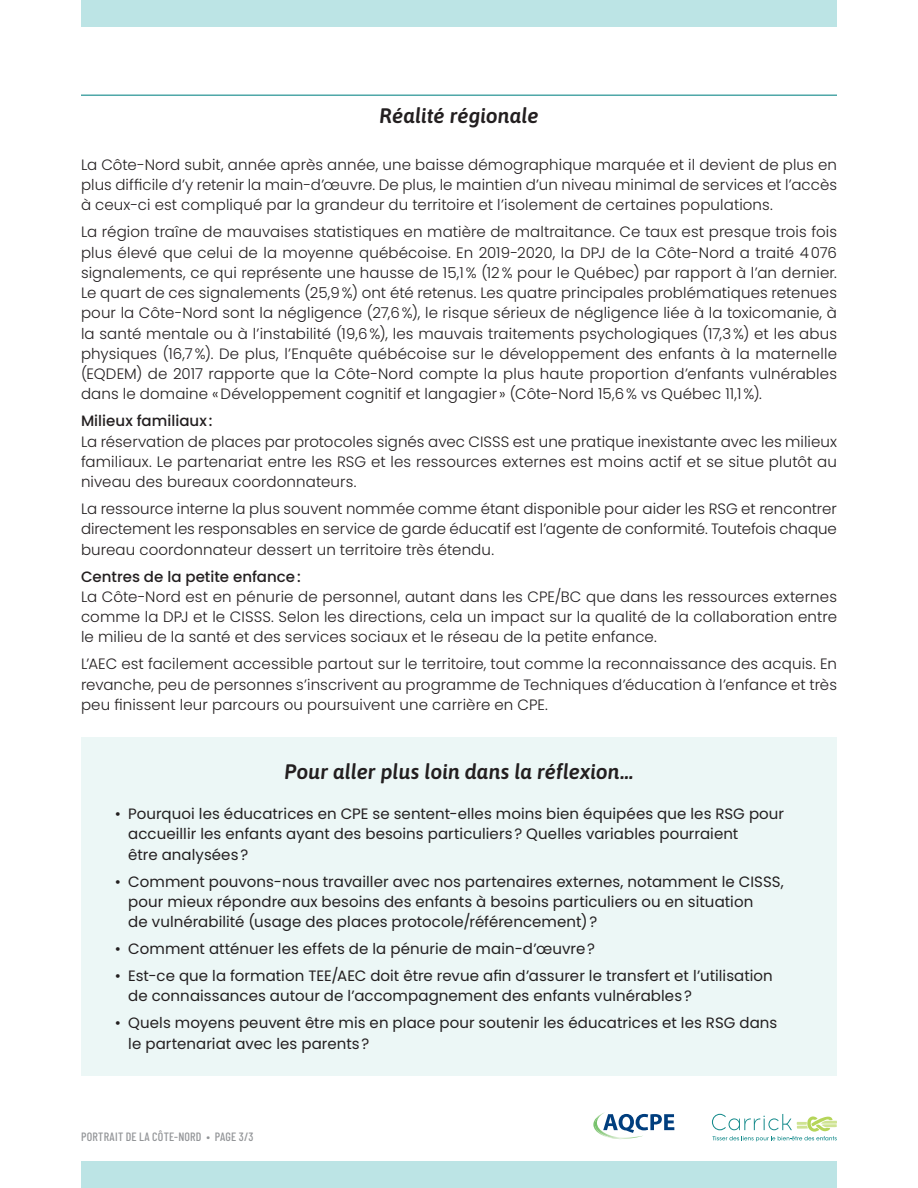
<style>
.page{position:relative;width:918px;height:1188px;background:#fff}
.page>*{position:absolute;margin:0;border:0;box-sizing:border-box;transform-origin:0 0}
.Sous-titre_centré{font:italic 600 21px "Asap";color:#231f20}
.Sous-titre_centré_li{font:italic 600 21px "Asap";color:#231f20}
.Texte_courant_justif{font:300 15px/20.2px "Poppins";letter-spacing:.01em;color:#231f20;text-align:justify}
.t1{font:15px/20.2px "Poppins";letter-spacing:.005em;color:#231f20}
.Texte_courant_justif-2{font:500 15px "Poppins";color:#231f20}
.t2{font:500 12px "Barlow Condensed";letter-spacing:.02em;color:#939598}
</style>
<div class="page">
<div style="left:81px;top:1161px;width:756px;height:27px;background:#bce4e5"></div>
<div style="left:81px;top:0;width:756px;height:27px;background:#bce4e5"></div>
<svg style="left:712px;top:1114px;width:125px;height:27px"></svg>
<svg style="left:593px;top:1112px;width:81px;height:27px"></svg>
<hr style="left:81px;top:95px;width:756px;height:1px;background:#148a8b">
<div style="left:81px;top:737px;width:756px;height:339px;background:#ecf7f6"></div>
<p class="Sous-titre_centré_li" style="left:379px;top:101px;width:161px">Réalité régionale</p>
<p class="Texte_courant_justif" style="left:81px;top:155px;width:758px">La Côte-Nord subit, année après année, une baisse démographique marquée et il devient de plus en plus difficile d’y retenir la main-d’œuvre. De plus, le maintien d’un niveau minimal de services et l’accès à ceux-ci est compliqué par la grandeur du territoire et l’isolement de certaines populations.</p>
<p class="Texte_courant_justif" style="left:81px;top:222px;width:758px">La région traîne de mauvaises statistiques en matière de maltraitance. Ce taux est presque trois fois plus élevé que celui de la moyenne québécoise. En 2019-2020, la DPJ de la Côte-Nord a traité 4076 signalements, ce qui représente une hausse de 15,1% (12% pour le Québec) par rapport à l’an dernier.<br>Le quart de ces signalements (25,9%) ont été retenus. Les quatre principales problématiques retenues pour la Côte-Nord sont la négligence (27,6%), le risque sérieux de négligence liée à la toxicomanie, à la santé mentale ou à l’instabilité (19,6%), les mauvais traitements psychologiques (17,3%) et les abus physiques (16,7%). De plus, l’Enquête québécoise sur le développement des enfants à la maternelle (EQDEM) de 2017 rapporte que la Côte-Nord compte la plus haute proportion d’enfants vulnérables dans le domaine «Développement cognitif et langagier » (Côte-Nord 15,6% vs Québec 11,1%).</p>
<p class="Texte_courant_justif-2" style="left:81px;top:413px;width:133px">Milieux familiaux :</p>
<p class="Texte_courant_justif" style="left:81px;top:431px;width:758px">La réservation de places par protocoles signés avec CISSS est une pratique inexistante avec les milieux familiaux. Le partenariat entre les RSG et les ressources externes est moins actif et se situe plutôt au niveau des bureaux coordonnateurs.</p>
<p class="Texte_courant_justif" style="left:81px;top:499px;width:757px">La ressource interne la plus souvent nommée comme étant disponible pour aider les RSG et rencontrer directement les responsables en service de garde éducatif est l’agente de conformité. Toutefois chaque bureau coordonnateur dessert un territoire très étendu.</p>
<p class="Texte_courant_justif-2" style="left:81px;top:568px;width:221px">Centres de la petite enfance:</p>
<p class="Texte_courant_justif" style="left:81px;top:587px;width:757px">La Côte-Nord est en pénurie de personnel, autant dans les CPE/BC que dans les ressources externes comme la DPJ et le CISSS. Selon les directions, cela un impact sur la qualité de la collaboration entre le milieu de la santé et des services sociaux et le réseau de la petite enfance.</p>
<p class="Texte_courant_justif" style="left:81px;top:654px;width:758px">L’AEC est facilement accessible partout sur le territoire, tout comme la reconnaissance des acquis. En revanche, peu de personnes s’inscrivent au programme de Techniques d’éducation à l’enfance et très peu finissent leur parcours ou poursuivent une carrière en CPE.</p>
<p class="Sous-titre_centré" style="left:285px;top:757px;width:350px">Pour aller plus loin dans la réflexion…</p>
<p class="t1" style="left:128px;top:804px;width:657px;text-indent:-14px">• Pourquoi les éducatrices en CPE se sentent-elles moins bien équipées que les RSG pour accueillir les enfants ayant des besoins particuliers? Quelles variables pourraient<br>être analysées?</p>
<p class="t1" style="left:128px;top:871px;width:657px;text-indent:-14px">• Comment pouvons-nous travailler avec nos partenaires externes, notamment le CISSS, pour mieux répondre aux besoins des enfants à besoins particuliers ou en situation<br>de vulnérabilité (usage des places protocole/référencement)?</p>
<p class="t1" style="left:115px;top:939px;width:482px">• Comment atténuer les effets de la pénurie de main-d’œuvre?</p>
<p class="t1" style="left:128px;top:966px;width:646px;text-indent:-14px">• Est-ce que la formation TEE/AEC doit être revue afin d’assurer le transfert et l’utilisation de connaissances autour de l’accompagnement des enfants vulnérables?</p>
<p class="t1" style="left:128px;top:1013px;width:651px;text-indent:-14px">• Quels moyens peuvent être mis en place pour soutenir les éducatrices et les RSG dans le partenariat avec les parents?</p>
<p class="t2" style="left:81px;top:1128px;width:174px">PORTRAIT DE LA CÔTE-NORD • PAGE 3/3</p>
</div>
